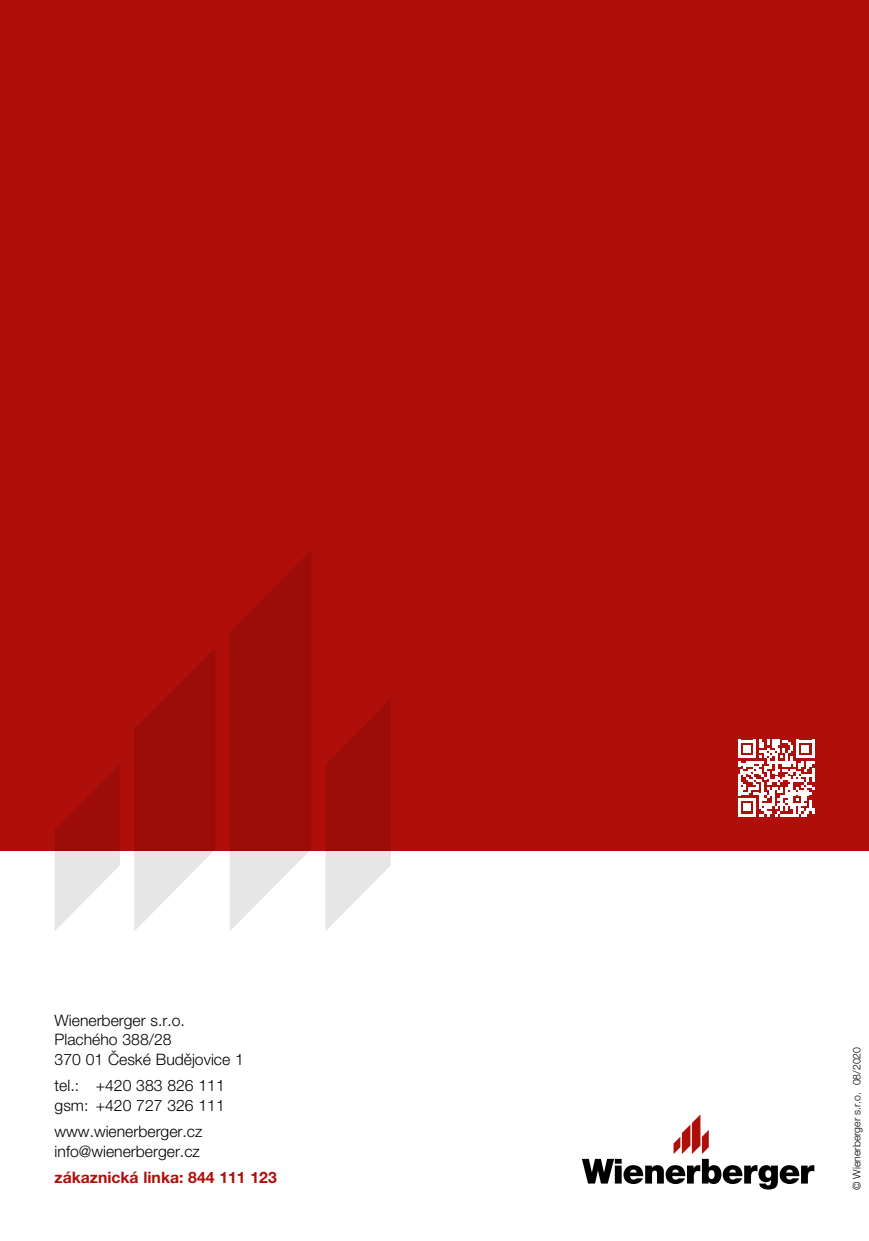
<style>
.page{position:relative;width:869px;height:1241px;background:#fff}
.page>*{position:absolute;margin:0;border:0;box-sizing:border-box;transform-origin:0 0}
.t1{font:300 15.75px/19.2px "Helvetica Neue LT Pro";color:#000}
.t2{font:700 15.75px "Helvetica Neue LT Pro";color:#ae0f0a}
.t3{font:300 10.5px "Helvetica Neue LT Pro";color:#000}
</style>
<div class="page">
<div style="left:0;top:0;width:868px;height:850px;background:#ae0f0a"></div>
<svg style="left:325px;top:700px;width:65px;height:231px"></svg>
<svg style="left:55px;top:764px;width:65px;height:167px"></svg>
<svg style="left:134px;top:648px;width:81px;height:283px"></svg>
<svg style="left:230px;top:551px;width:81px;height:380px"></svg>
<svg style="left:738px;top:739px;width:76px;height:77px"></svg>
<svg style="left:582px;top:1114px;width:232px;height:75px"></svg>
<p class="t1" style="left:55px;top:1010px;width:191px">Wienerberger s.r.o.<br>Plachého 388/28<br>370 01 České Budějovice 1</p>
<p class="t1" style="left:55px;top:1075px;width:172px">tel.: +420 383 826 111 gsm: +420 727 326 111</p>
<p class="t1" style="left:55px;top:1121px;width:149px">www.wienerberger.cz info@wienerberger.cz</p>
<p class="t2" style="left:55px;top:1167px;width:224px">zákaznická linka: 844 111 123</p>
<p class="t3" style="left:850px;top:1190px;width:145px;rotate:-90deg">© Wienerberger s.r.o. 08/2020</p>
</div>
